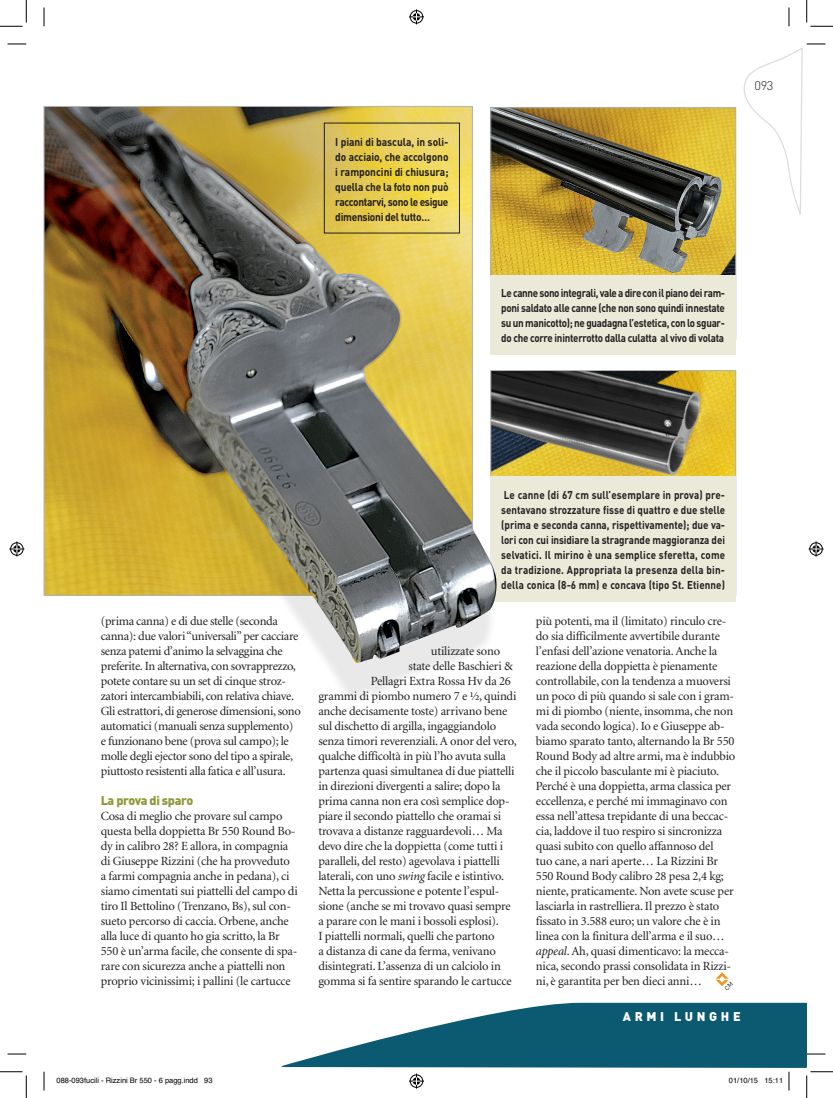
<style>
.page{position:relative;width:833px;height:1098px;background:#fff}
.page>*{position:absolute;margin:0;border:0;box-sizing:border-box;transform-origin:0 0}
.t1{font:12.5px/15px "Minion";letter-spacing:-.015em;color:#231f20}
.t2{font:12.5px "DIN Black";letter-spacing:-.025em;color:#91993c}
.t3{font:12.5px "DIN Black";letter-spacing:.29em;color:#fff}
.t4{font:12.5px "DIN Light";color:#231f20}
.t5{font:11.25px/15px "DIN Bold";letter-spacing:-.025em;color:#231f20;text-align:justify;scale:.87 1}
.t6{font:11.25px/15px "DIN Bold";letter-spacing:-.025em;color:#231f20;text-align:justify;scale:.9 1}
.t7{font:7.5px "Helvetica";color:#000}
.s1{font-family:"Minion Pro";font-style:italic}
</style>
<div class="page">
<img style="left:46px;top:108px;width:424px;height:485px">
<img style="left:492px;top:372px;width:241px;height:104px">
<img style="left:492px;top:110px;width:241px;height:165px">
<div style="left:490px;top:108px;width:245px;height:232px;border:1px solid #b2b3b7"></div>
<div style="left:490px;top:275px;width:245px;height:80px;background:#ebead9"></div>
<div style="left:490px;top:476px;width:245px;height:125px;background:#ebead9"></div>
<div style="left:174px;top:427px;width:322px;height:277px;background:#231f20;opacity:.1"></div>
<img style="left:183px;top:398px;width:315px;height:267px">
<svg style="left:8px;top:44px;width:18px;height:1px"></svg>
<svg style="left:743px;top:44px;width:82px;height:170px"></svg>
<svg style="left:8px;top:1053px;width:18px;height:2px"></svg>
<svg style="left:44px;top:7px;width:1px;height:19px"></svg>
<svg style="left:44px;top:1072px;width:1px;height:18px"></svg>
<svg style="left:788px;top:7px;width:1px;height:19px"></svg>
<svg style="left:0;top:0;width:27px;height:27px"></svg>
<svg style="left:0;top:1071px;width:27px;height:27px"></svg>
<svg style="left:806px;top:0;width:26px;height:27px"></svg>
<svg style="left:409px;top:9px;width:15px;height:15px"></svg>
<svg style="left:9px;top:541px;width:15px;height:15px"></svg>
<svg style="left:808px;top:541px;width:15px;height:15px"></svg>
<svg style="left:281px;top:1003px;width:551px;height:95px"></svg>
<svg style="left:716px;top:972px;width:13px;height:15px"></svg>
<p class="t6" style="left:335px;top:134px;width:127px">I piani di bascula, in soli&shy;do acciaio, che accolgono i ramponcini di chiusura; quella che la foto non può raccontarvi, sono le esigue dimensioni del tutto…</p>
<p class="t4" style="left:754px;top:78px;width:21px">093</p>
<p class="t5" style="left:501px;top:285px;width:259px">Le canne sono integrali, vale a dire con il piano dei ram&shy;poni saldato alle canne (che non sono quindi innestate su un manicotto); ne guadagna l’estetica, con lo sguar&shy;do che corre ininterrotto dalla culatta al vivo di volata</p>
<p class="t1" style="left:101px;top:614px;width:201px">(prima canna) e di due stelle (seconda canna): due valori “universali” per cacciare senza patemi d’animo la selvaggina che preferite. In alternativa, con sovrapprezzo, potete contare su un set di cinque stroz&shy;zatori intercambiabili, con relativa chiave.<br>Gli estrattori, di generose dimensioni, sono automatici (manuali senza supplemento) e funzionano bene (prova sul campo); le molle degli ejector sono del tipo a spirale, piuttosto resistenti alla fatica e all’usura.</p>
<p class="t2" style="left:101px;top:792px;width:94px">La prova di sparo</p>
<p class="t1" style="left:101px;top:809px;width:198px">Cosa di meglio che provare sul campo questa bella doppietta Br 550 Round Bo&shy;dy in calibro 28? E allora, in compagnia di Giuseppe Rizzini (che ha provveduto a farmi compagnia anche in pedana), ci siamo cimentati sui piattelli del campo di tiro Il Bettolino (Trenzano, Bs), sul con&shy;sueto percorso di caccia. Orbene, anche alla luce di quanto ho gia scritto, la Br 550 è un’arma facile, che consente di spa&shy;rare con sicurezza anche a piattelli non proprio vicinissimi; i pallini (le cartucce</p>
<p class="t5" style="left:501px;top:487px;width:259px">Le canne (di 67 cm sull’esemplare in prova) pre&shy;sentavano strozzature fisse di quattro e due stelle (prima e seconda canna, rispettivamente); due va&shy;lori con cui insidiare la stragrande maggioranza dei selvatici. Il mirino è una semplice sferetta, come da tradizione. Appropriata la presenza della bin&shy;della conica (8-6 mm) e concava (tipo St. Etienne)</p>
<p class="t1" style="left:430px;top:644px;width:71px">utilizzate sono</p>
<p class="t1" style="left:408px;top:659px;width:106px">state delle Baschieri &amp;</p>
<p class="t1" style="left:370px;top:674px;width:141px">Pellagri Extra Rossa Hv da 26</p>
<p class="t1" style="left:318px;top:689px;width:199px">grammi di piombo numero 7 e ½, quindi</p>
<p class="t1" style="left:318px;top:704px;width:190px">anche decisamente toste) arrivano bene</p>
<p class="t1" style="left:318px;top:719px;width:179px">sul dischetto di argilla, ingaggiandolo</p>
<p class="t1" style="left:318px;top:734px;width:200px">senza timori reverenziali. A onor del vero,</p>
<p class="t1" style="left:318px;top:749px;width:189px">qualche difficoltà in più l’ho avuta sulla</p>
<p class="t1" style="left:318px;top:764px;width:197px">partenza quasi simultanea di due piattelli</p>
<p class="t1" style="left:318px;top:779px;width:184px">in direzioni divergenti a salire; dopo la</p>
<p class="t1" style="left:318px;top:794px;width:193px">prima canna non era così semplice dop-</p>
<p class="t1" style="left:318px;top:809px;width:184px">piare il secondo piattello che oramai si</p>
<p class="t1" style="left:318px;top:824px;width:186px">trovava a distanze ragguardevoli… Ma</p>
<p class="t1" style="left:318px;top:839px;width:186px">devo dire che la doppietta (come tutti i</p>
<p class="t1" style="left:318px;top:854px;width:183px">paralleli, del resto) agevolava i piattelli</p>
<p class="t1" style="left:318px;top:869px;width:187px">laterali, con uno <span class="s1">swing</span> facile e istintivo.</p>
<p class="t1" style="left:318px;top:884px;width:182px">Netta la percussione e potente l’espul-</p>
<p class="t1" style="left:318px;top:899px;width:194px">sione (anche se mi trovavo quasi sempre</p>
<p class="t1" style="left:318px;top:914px;width:182px">a parare con le mani i bossoli esplosi).</p>
<p class="t1" style="left:318px;top:929px;width:178px">I piattelli normali, quelli che partono</p>
<p class="t1" style="left:318px;top:944px;width:179px">a distanza di cane da ferma, venivano</p>
<p class="t1" style="left:318px;top:959px;width:184px">disintegrati. L’assenza di un calciolo in</p>
<p class="t1" style="left:318px;top:974px;width:195px">gomma si fa sentire sparando le cartucce</p>
<p class="t1" style="left:535px;top:614px;width:201px">più potenti, ma il (limitato) rinculo cre&shy;do sia difficilmente avvertibile durante l’enfasi dell’azione venatoria. Anche la reazione della doppietta è pienamente controllabile, con la tendenza a muoversi un poco di più quando si sale con i gram&shy;mi di piombo (niente, insomma, che non vada secondo logica). Io e Giuseppe ab&shy;biamo sparato tanto, alternando la Br 550<br>Round Body ad altre armi, ma è indubbio che il piccolo basculante mi è piaciuto.<br>Perché è una doppietta, arma classica per eccellenza, e perché mi immaginavo con essa nell’attesa trepidante di una beccac&shy;cia, laddove il tuo respiro si sincronizza quasi subito con quello affannoso del<br>tuo cane, a nari aperte… La Rizzini Br 550 Round Body calibro 28 pesa 2,4 kg; niente, praticamente. Non avete scuse per lasciarla in rastrelliera. Il prezzo è stato fissato in 3.588 euro; un valore che è in linea con la finitura dell’arma e il suo… <span class="s1">appeal</span>. Ah, quasi dimenticavo: la mecca&shy;nica, secondo prassi consolidata in Rizzi&shy;ni, è garantita per ben dieci anni…</p>
<p class="t3" style="left:622px;top:1008px;width:119px">Armi lunghe</p>
<p class="t7" style="left:56px;top:1074px;width:157px">088-093fucili - Rizzini Br 550 - 6 pagg.indd 93</p>
<p class="t7" style="left:728px;top:1074px;width:56px">01/10/15 15:11</p>
</div>
